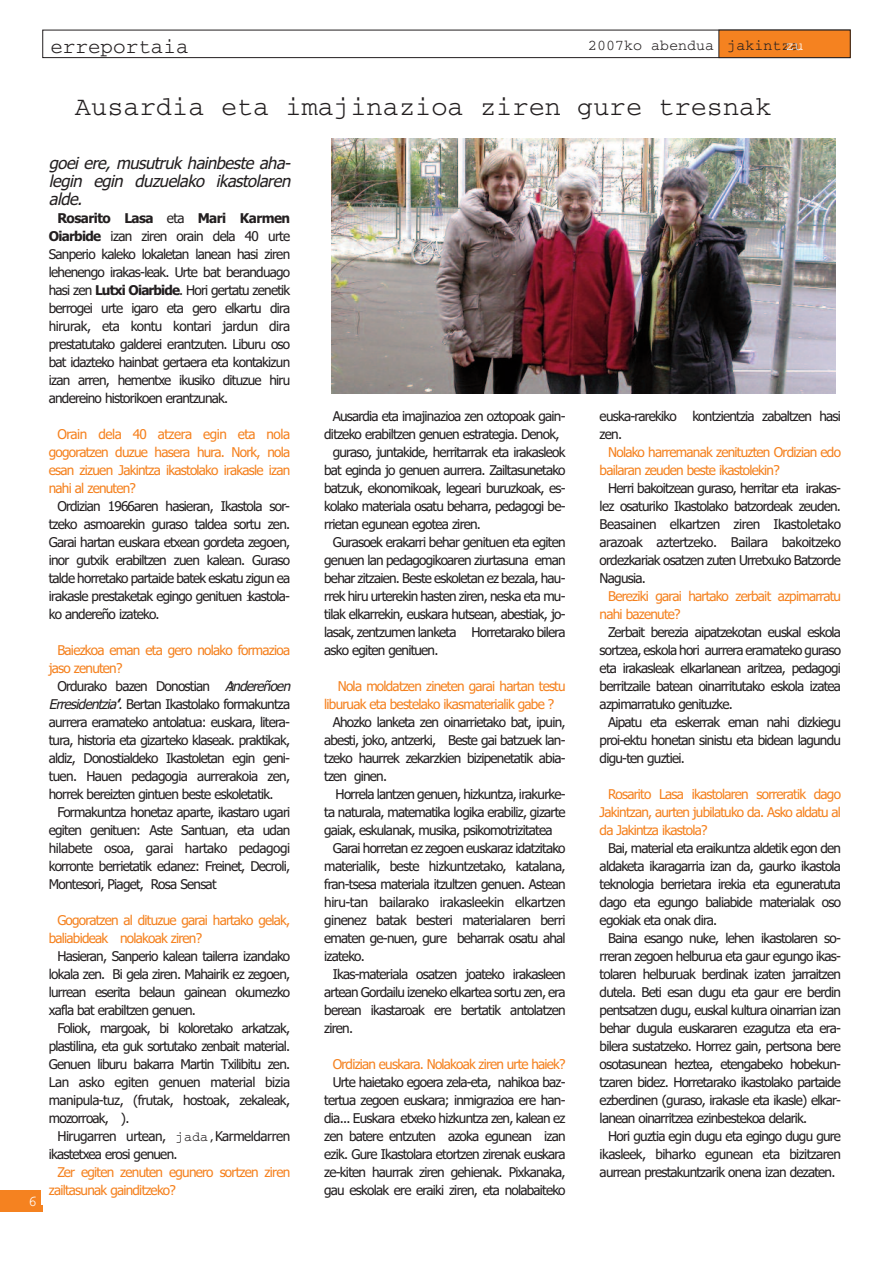
<style>
.page{position:relative;width:893px;height:1263px;background:#fff}
.page>*{position:absolute;margin:0;border:0;box-sizing:border-box;transform-origin:0 0}
.t1{font:27px "Courier";color:#231f20}
.t2{font:21px "Courier";color:#231f20}
.t3{font:italic 16.5px/18px "Tahoma";color:#231f20;text-align:justify}
.t4{font:15px "Courier";color:#231f20}
.t5{font:15px "Courier";color:#fff}
.t6{font:13.5px/18px "Tahoma";letter-spacing:-.055em;color:#231f20;text-align:justify}
.t7{font:13.5px/18px "Tahoma";letter-spacing:-.055em;color:#f58220}
.t8{font:13.5px/18px "Tahoma";letter-spacing:-.035em;color:#231f20}
.s1{color:#fff}
.s2{font-weight:700}
.s3{font-family:"Courier"}
.s4{font-family:"Courier";font-style:italic}
.s5{font-style:italic}
</style>
<div class="page">
<div style="left:0;top:1191px;width:43px;height:21px;background:#f58220"></div>
<div style="left:43px;top:30px;width:807px;height:28px;border:1px solid #231f20"></div>
<div style="left:719px;top:30px;width:131px;height:28px;background:#f58220"></div>
<div style="left:719px;top:30px;width:131px;height:28px;border:1px solid #231f20"></div>
<img style="left:332px;top:138px;width:504px;height:255px">
<h2 class="t2" style="left:50px;top:39px;width:140px">erreportaia</h2>
<p class="t4" style="left:588px;top:41px;width:217px">2007ko abendua jakintza<span class="s1">zu</span></p>
<h1 class="t1" style="left:75px;top:98px;width:698px">Ausardia eta imajinazioa ziren gure tresnak</h1>
<p class="t5" style="left:28px;top:1196px;width:10px">6</p>
<p class="t3" style="left:49px;top:154px;width:247px">goei ere, musutruk hainbeste aha&shy;legin egin duzuelako ikastolaren alde.</p>
<p class="t6" style="left:49px;top:209px;width:243px;text-indent:9px"><span class="s2">Rosarito Lasa</span> eta <span class="s2">Mari Karmen Oiarbide</span> izan ziren orain dela 40 urte Sanperio kaleko lokaletan lanean hasi ziren lehenengo irakas-leak. Urte bat beranduago hasi zen <span class="s2">Lutxi Oiarbide</span>. Hori gertatu zenetik berrogei urte igaro eta gero elkartu dira hirurak, eta kontu kontari jardun dira prestatutako galderei erantzuten. Liburu oso bat idazteko hainbat gertaera eta kontakizun izan arren, hementxe ikusiko dituzue hiru andereino historikoen erantzunak.</p>
<p class="t7" style="left:49px;top:425px;width:243px;text-align:justify;text-indent:9px">Orain dela 40 atzera egin eta nola gogoratzen duzue hasera hura. Nork, nola esan zizuen Jakintza ikastolako irakasle izan nahi al zenuten?</p>
<p class="t6" style="left:49px;top:497px;width:243px;text-indent:9px">Ordizian 1966aren hasieran, Ikastola sor&shy;tzeko asmoarekin guraso taldea sortu zen.<br>Garai hartan euskara etxean gordeta zegoen, inor gutxik erabiltzen zuen kalean. Guraso talde horretako partaide batek eskatu zigun ea irakasle prestaketak egingo genituen <span class="s3">i</span>kastola&shy;ko andereño izateko.</p>
<p class="t7" style="left:49px;top:641px;width:243px;text-indent:9px">Baiezkoa eman eta gero nolako formazioa jaso zenuten?</p>
<p class="t6" style="left:49px;top:677px;width:246px;text-align:left;text-indent:9px">Ordurako bazen Donostian <span class="s4">?</span><span class="s5">Andereñoen Erresidentzia’</span>’. Bertan Ikastolako formakuntza aurrera eramateko antolatua: euskara, litera&shy;tura, historia eta gizarteko klaseak. praktikak, aldiz, Donostialdeko Ikastoletan egin geni&shy;tuen. Hauen pedagogia aurrerakoia zen, horrek bereizten gintuen beste eskoletatik.</p>
<p class="t6" style="left:49px;top:803px;width:243px;text-indent:9px">Formakuntza honetaz aparte, ikastaro ugari egiten genituen: Aste Santuan, eta udan hilabete osoa, garai hartako pedagogi korronte berrietatik edanez: Freinet, Decroli, Montesori, Piaget, Rosa Sensat</p>
<p class="t7" style="left:49px;top:911px;width:243px;text-indent:9px">Gogoratzen al dituzue garai hartako gelak, baliabideak nolakoak ziren?</p>
<p class="t6" style="left:49px;top:947px;width:243px;text-indent:9px">Hasieran, Sanperio kalean tailerra izandako lokala zen. Bi gela ziren. Mahairik ez zegoen, lurrean eserita belaun gainean okumezko xafla bat erabiltzen genuen.</p>
<p class="t6" style="left:49px;top:1019px;width:243px;text-indent:9px">Foliok, margoak, bi koloretako arkatzak, plastilina, eta guk sortutako zenbait material.<br>Genuen liburu bakarra Martin Txilibitu zen.<br>Lan asko egiten genuen material bizia manipula-tuz, (frutak, hostoak, zekaleak, mozorroak, ).</p>
<p class="t8" style="left:49px;top:1127px;width:243px;text-indent:9px">Hirugarren urtean, <span class="s3">jada,</span> Karmeldarren ikastetxea erosi genuen.</p>
<p class="t7" style="left:49px;top:1163px;width:243px;text-indent:9px">Zer egiten zenuten egunero sortzen ziren zailtasunak gainditzeko?</p>
<p class="t6" style="left:333px;top:407px;width:234px">Ausardia eta imajinazioa zen oztopoak gain-</p>
<p class="t6" style="left:324px;top:425px;width:237px">ditzeko erabiltzen genuen estrategia. Denok,</p>
<p class="t6" style="left:333px;top:443px;width:234px">guraso, juntakide, herritarrak eta irakasleok</p>
<p class="t6" style="left:324px;top:461px;width:243px">bat eginda jo genuen aurrera. Zailtasunetako</p>
<p class="t6" style="left:324px;top:479px;width:243px">batzuk, ekonomikoak, legeari buruzkoak, es-</p>
<p class="t6" style="left:324px;top:497px;width:243px">kolako materiala osatu beharra, pedagogi be-</p>
<p class="t6" style="left:324px;top:515px;width:158px">rrietan egunean egotea ziren.</p>
<p class="t6" style="left:333px;top:533px;width:234px">Gurasoek erakarri behar genituen eta egiten</p>
<p class="t6" style="left:324px;top:551px;width:243px">genuen lan pedagogikoaren ziurtasuna eman</p>
<p class="t6" style="left:324px;top:569px;width:243px">behar zitzaien. Beste eskoletan ez bezala, hau-</p>
<p class="t6" style="left:324px;top:587px;width:243px">rrek hiru urterekin hasten ziren, neska eta mu-</p>
<p class="t6" style="left:324px;top:605px;width:243px">tilak elkarrekin, euskara hutsean, abestiak, jo-</p>
<p class="t6" style="left:324px;top:623px;width:243px">lasak, zentzumen lanketa Horretarako bilera</p>
<p class="t6" style="left:324px;top:641px;width:116px">asko egiten genituen.</p>
<p class="t7" style="left:324px;top:677px;width:243px;text-indent:14px">Nola moldatzen zineten garai hartan testu liburuak eta bestelako ikasmaterialik gabe ?</p>
<p class="t6" style="left:324px;top:713px;width:243px;text-indent:9px">Ahozko lanketa zen oinarrietako bat, ipuin, abesti, joko, antzerki, Beste gai batzuek lan&shy;tzeko haurrek zekarzkien bizipenetatik abia&shy;tzen ginen.</p>
<p class="t6" style="left:336px;top:785px;width:231px">Horrela lantzen genuen, hizkuntza, irakurke-</p>
<p class="t6" style="left:324px;top:803px;width:243px">ta naturala, matematika logika erabiliz, gizarte</p>
<p class="t6" style="left:324px;top:821px;width:230px">gaiak, eskulanak, musika, psikomotrizitatea</p>
<p class="t6" style="left:333px;top:839px;width:234px">Garai horretan ez zegoen euskaraz idatzitako</p>
<p class="t6" style="left:324px;top:857px;width:243px">materialik, beste hizkuntzetako, katalana,</p>
<p class="t6" style="left:324px;top:875px;width:243px">fran-tsesa materiala itzultzen genuen. Astean</p>
<p class="t8" style="left:324px;top:893px;width:243px">hiru-tan bailarako irakasleekin elkartzen</p>
<p class="t6" style="left:324px;top:911px;width:243px">ginenez batak besteri materialaren berri</p>
<p class="t6" style="left:324px;top:929px;width:243px">ematen ge-nuen, gure beharrak osatu ahal</p>
<p class="t6" style="left:324px;top:947px;width:42px">izateko.</p>
<p class="t6" style="left:333px;top:965px;width:234px">Ikas-materiala osatzen joateko irakasleen</p>
<p class="t6" style="left:324px;top:983px;width:243px">artean Gordailu izeneko elkartea sortu zen, era</p>
<p class="t6" style="left:324px;top:1001px;width:243px">berean ikastaroak ere bertatik antolatzen</p>
<p class="t6" style="left:324px;top:1019px;width:30px">ziren.</p>
<p class="t7" style="left:333px;top:1055px;width:234px">Ordizian euskara. Nolakoak ziren urte haiek?</p>
<p class="t6" style="left:324px;top:1073px;width:243px;text-indent:9px">Urte haietako egoera zela-eta, nahikoa baz&shy;tertua zegoen euskara; inmigrazioa ere han&shy;dia... Euskara etxeko hizkuntza zen, kalean ez zen batere entzuten azoka egunean izan ezik. Gure Ikastolara etortzen zirenak euskara ze-kiten haurrak ziren gehienak. Pixkanaka, gau eskolak ere eraiki ziren, eta nolabaiteko</p>
<p class="t6" style="left:600px;top:407px;width:243px">euska-rarekiko kontzientzia zabaltzen hasi zen.</p>
<p class="t7" style="left:600px;top:443px;width:243px;text-indent:9px">Nolako harremanak zenituzten Ordizian edo bailaran zeuden beste ikastolekin?</p>
<p class="t6" style="left:600px;top:479px;width:243px;text-indent:9px">Herri bakoitzean guraso, herritar eta irakas&shy;lez osaturiko Ikastolako batzordeak zeuden.<br>Beasainen elkartzen ziren Ikastoletako arazoak aztertzeko. Bailara bakoitzeko ordezkariak osatzen zuten Urretxuko Batzorde Nagusia.</p>
<p class="t7" style="left:600px;top:587px;width:243px;text-indent:9px">Bereziki garai hartako zerbait azpimarratu nahi bazenute?</p>
<p class="t6" style="left:600px;top:623px;width:243px;text-indent:9px">Zerbait berezia aipatzekotan euskal eskola sortzea, eskola hori aurrera eramateko guraso eta irakasleak elkarlanean aritzea, pedagogi berritzaile batean oinarritutako eskola izatea azpimarratuko genituzke.</p>
<p class="t6" style="left:600px;top:713px;width:243px;text-indent:9px">Aipatu eta eskerrak eman nahi dizkiegu proi-ektu honetan sinistu eta bidean lagundu digu-ten guztiei.</p>
<p class="t7" style="left:600px;top:785px;width:243px;text-align:justify;text-indent:9px">Rosarito Lasa ikastolaren sorreratik dago Jakintzan, aurten jubilatuko da. Asko aldatu al da Jakintza ikastola?</p>
<p class="t6" style="left:600px;top:839px;width:243px;text-indent:9px">Bai, material eta eraikuntza aldetik egon den aldaketa ikaragarria izan da, gaurko ikastola teknologia berrietara irekia eta eguneratuta dago eta egungo baliabide materialak oso egokiak eta onak dira.</p>
<p class="t6" style="left:600px;top:929px;width:243px;text-indent:9px">Baina esango nuke, lehen ikastolaren so&shy;rreran zegoen helburua eta gaur egungo ikas&shy;tolaren helburuak berdinak izaten jarraitzen dutela. Beti esan dugu eta gaur ere berdin pentsatzen dugu, euskal kultura oinarrian izan behar dugula euskararen ezagutza eta era&shy;bilera sustatzeko. Horrez gain, pertsona bere osotasunean heztea, etengabeko hobekun&shy;tzaren bidez. Horretarako ikastolako partaide ezberdinen (guraso, irakasle eta ikasle) elkar&shy;lanean oinarritzea ezinbestekoa delarik.</p>
<p class="t6" style="left:600px;top:1127px;width:243px;text-indent:9px">Hori guztia egin dugu eta egingo dugu gure ikasleek, biharko egunean eta bizitzaren aurrean prestakuntzarik onena izan dezaten.</p>
</div>
